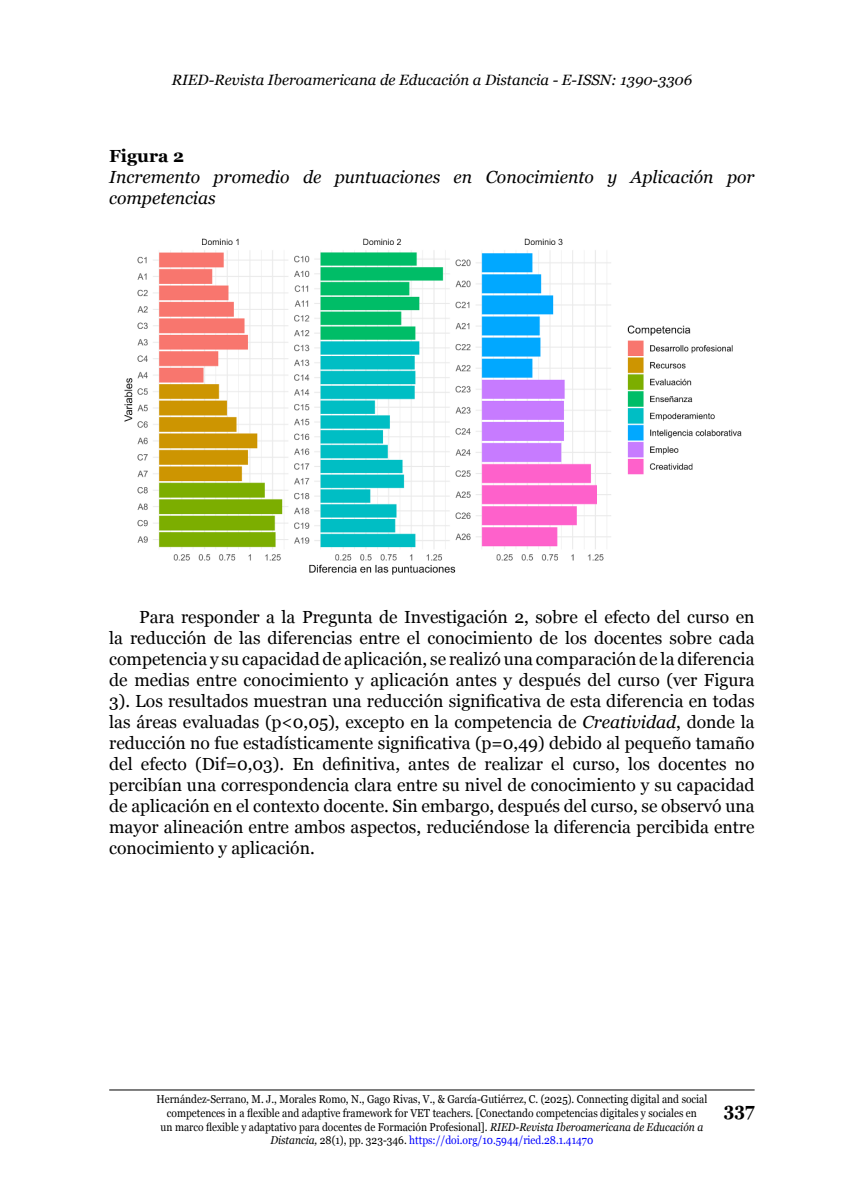
<style>
.page{position:relative;width:844px;height:1191px;background:#fff}
.page>*{position:absolute;margin:0;border:0;box-sizing:border-box;transform-origin:0 0}
.t1{font:700 18.9px "Georgia";color:#000;scale:.9 1}
.t2{font:17.5px/21px "Georgia";color:#000;text-align:justify}
.t3{font:italic 17.5px/21px "Georgia";color:#000}
.t4{font:700 17.5px "Georgia";color:#000}
.t5{font:italic 14.88px "Georgia";color:#000}
.t6{font:11.38px/13.7px "Georgia";color:#000;text-align:center;scale:.9 1}
.s1{font-style:italic}
.s2{color:#00f}
</style>
<div class="page">
<img style="left:124px;top:238px;width:618px;height:337px">
<hr style="left:109px;top:1089px;width:645px;height:1px;background:#000">
<p class="t5" style="left:172px;top:69px;width:522px">RIED-Revista Iberoamericana de Educación a Distancia - E-ISSN: 1390-3306</p>
<p class="t4" style="left:109px;top:143px;width:76px">Figura 2</p>
<p class="t3" style="left:109px;top:166px;width:646px">Incremento promedio de puntuaciones en Conocimiento y Aplicación por competencias</p>
<p class="t2" style="left:109px;top:606px;width:646px;text-indent:30px">Para responder a la Pregunta de Investigación 2, sobre el efecto del curso en la reducción de las diferencias entre el conocimiento de los docentes sobre cada competencia y su capacidad de aplicación, se realizó una comparación de la diferencia de medias entre conocimiento y aplicación antes y después del curso (ver Figura 3). Los resultados muestran una reducción significativa de esta diferencia en todas las áreas evaluadas (p&lt;0,05), excepto en la competencia de <span class="s1">Creatividad</span>, donde la reducción no fue estadísticamente significativa (p=0,49) debido al pequeño tamaño del efecto (Dif=0,03). En definitiva, antes de realizar el curso, los docentes no percibían una correspondencia clara entre su nivel de conocimiento y su capacidad de aplicación en el contexto docente. Sin embargo, después del curso, se observó una mayor alineación entre ambos aspectos, reduciéndose la diferencia percibida entre conocimiento y aplicación.</p>
<p class="t6" style="left:156px;top:1092px;width:613px">Hernández-Serrano, M. J., Morales Romo, N., Gago Rivas, V., &amp; García-Gutiérrez, C. (2025). Connecting digital and social competences in a flexible and adaptive framework for VET teachers. [Conectando competencias digitales y sociales en<br>un marco flexible y adaptativo para docentes de Formación Profesional]. <span class="s1">RIED-Revista Iberoamericana de Educación a Distancia,</span> 28(1), pp. 323-346. <span class="s2">https://doi.org/10.5944/ried.28.1.41470</span></p>
<p class="t1" style="left:723px;top:1095px;width:36px">337</p>
</div>
